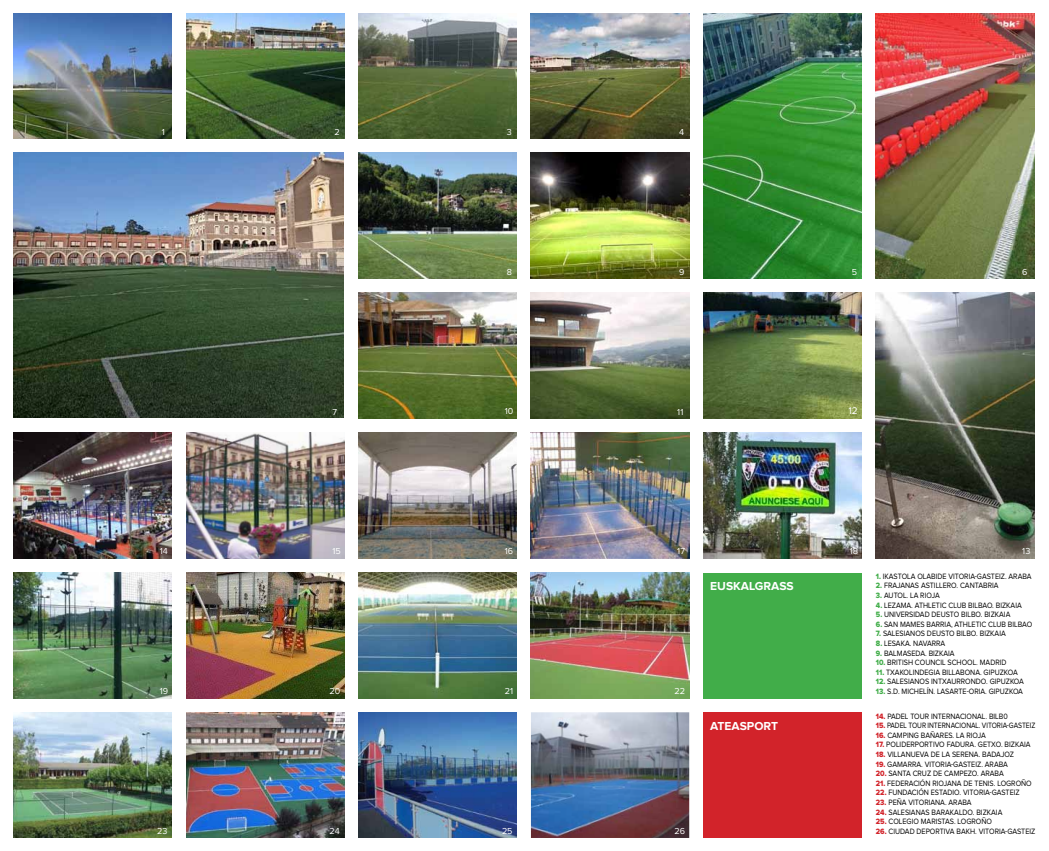
<style>
.page{position:relative;width:1049px;height:851px;background:#fff}
.page>*{position:absolute;margin:0;border:0;box-sizing:border-box;transform-origin:0 0}
.t1{font:700 12px "Proxima Nova";letter-spacing:-.005em;color:#fff}
.t2{font:10px "Proxima Nova";color:#fff}
.t3{font:9px "Proxima Nova";color:#fff}
.t4{font:8px "Proxima Nova";color:#000;scale:.9 1}
.t5{font:8px "Proxima Nova";color:#000;scale:.85 1}
.s1{font-family:"Proxima Nova Extrabld";color:#41ad49}
.s2{font-family:"Proxima Nova Extrabld";color:#d2232a}
</style>
<div class="page">
<img style="left:14px;top:153px;width:329px;height:264px">
<img style="left:186px;top:712px;width:158px;height:125px">
<img style="left:186px;top:572px;width:158px;height:126px">
<img style="left:703px;top:432px;width:159px;height:126px">
<img style="left:703px;top:293px;width:159px;height:125px">
<img style="left:531px;top:293px;width:158px;height:125px">
<img style="left:358px;top:293px;width:159px;height:125px">
<img style="left:531px;top:153px;width:158px;height:125px">
<img style="left:703px;top:13px;width:159px;height:265px">
<img style="left:186px;top:13px;width:158px;height:126px">
<img style="left:14px;top:13px;width:158px;height:126px">
<img style="left:531px;top:712px;width:158px;height:125px">
<img style="left:358px;top:712px;width:159px;height:125px">
<img style="left:358px;top:572px;width:159px;height:126px">
<img style="left:186px;top:432px;width:158px;height:126px">
<img style="left:358px;top:432px;width:159px;height:126px">
<img style="left:531px;top:432px;width:158px;height:126px">
<img style="left:14px;top:432px;width:158px;height:126px">
<img style="left:358px;top:153px;width:159px;height:125px">
<img style="left:531px;top:572px;width:158px;height:126px">
<img style="left:358px;top:13px;width:159px;height:126px">
<img style="left:531px;top:13px;width:158px;height:126px">
<img style="left:876px;top:13px;width:158px;height:265px">
<img style="left:876px;top:293px;width:158px;height:265px">
<img style="left:14px;top:712px;width:158px;height:125px">
<img style="left:14px;top:572px;width:158px;height:126px">
<div style="left:703px;top:573px;width:158px;height:125px;background:#41ad49"></div>
<div style="left:703px;top:712px;width:158px;height:125px;background:#d2232a"></div>
<p class="t3" style="left:162px;top:128px;width:5px">1</p>
<p class="t3" style="left:334px;top:128px;width:7px">2</p>
<p class="t3" style="left:507px;top:128px;width:7px">3</p>
<p class="t3" style="left:679px;top:128px;width:7px">4</p>
<p class="t3" style="left:507px;top:267px;width:7px">8</p>
<p class="t3" style="left:679px;top:267px;width:7px">9</p>
<p class="t3" style="left:852px;top:267px;width:7px">5</p>
<p class="t3" style="left:1022px;top:267px;width:7px">6</p>
<p class="t3" style="left:332px;top:407px;width:6px">7</p>
<p class="t3" style="left:505px;top:407px;width:10px">10</p>
<p class="t3" style="left:677px;top:407px;width:8px">11</p>
<p class="t2" style="left:848px;top:406px;width:11px">12</p>
<p class="t3" style="left:160px;top:547px;width:10px">14</p>
<p class="t3" style="left:332px;top:547px;width:10px">15</p>
<p class="t3" style="left:505px;top:547px;width:10px">16</p>
<p class="t3" style="left:677px;top:547px;width:9px">17</p>
<h1 class="t1" style="left:710px;top:580px;width:9px">EUS</h1>
<h1 class="t1" style="left:733px;top:580px;width:24px">KALGR</h1>
<h1 class="t1" style="left:771px;top:580px;width:17px">ASS</h1>
<p class="t3" style="left:160px;top:687px;width:10px">19</p>
<p class="t3" style="left:330px;top:687px;width:12px">20</p>
<p class="t3" style="left:505px;top:687px;width:10px">21</p>
<p class="t3" style="left:674px;top:687px;width:12px">22</p>
<h1 class="t1" style="left:710px;top:720px;width:39px">ATE ASPORT</h1>
<p class="t3" style="left:157px;top:826px;width:12px">23</p>
<p class="t3" style="left:330px;top:826px;width:12px">24</p>
<p class="t3" style="left:502px;top:826px;width:12px">25</p>
<p class="t3" style="left:674px;top:826px;width:12px">26</p>
<p class="t3" style="left:850px;top:547px;width:10px">18</p>
<p class="t3" style="left:1022px;top:547px;width:10px">13</p>
<p class="t4" style="left:876px;top:572px;width:16px"><span class="s1">1.</span> IKASTOLA</p>
<p class="t4" style="left:917px;top:572px;width:12px">OLABIDE</p>
<p class="t4" style="left:948px;top:572px;width:43px">VITO RIA-GASTEIZ</p>
<p class="t4" style="left:1005px;top:572px;width:21px">. ARABA</p>
<p class="t4" style="left:876px;top:582px;width:61px"><span class="s1">2.</span> FRAJANAS ASTILLE</p>
<p class="t4" style="left:947px;top:582px;width:55px">RO. CANTAB RIA</p>
<p class="t4" style="left:876px;top:591px;width:71px"><span class="s1">3.</span> AUTOL. LA RIOJA</p>
<p class="t4" style="left:876px;top:601px;width:144px"><span class="s1">4.</span> LEZAMA. ATHLETIC CLU B BILBAO. BIZKAIA</p>
<p class="t4" style="left:876px;top:610px;width:43px"><span class="s1">5.</span> UNIVERSIDAD</p>
<p class="t4" style="left:931px;top:610px;width:22px">DEUSTO</p>
<p class="t4" style="left:961px;top:610px;width:11px">BILBO</p>
<p class="t4" style="left:981px;top:610px;width:14px">. BIZKAIA</p>
<p class="t4" style="left:876px;top:620px;width:175px"><span class="s1">6.</span> SAN MAMES BARR IA, ATHLETIC CLU B BILBAO</p>
<p class="t4" style="left:876px;top:630px;width:18px"><span class="s1">7.</span> SALESIA</p>
<p class="t4" style="left:910px;top:630px;width:41px">NOS DEUSTO</p>
<p class="t4" style="left:956px;top:630px;width:11px">BILBO</p>
<p class="t4" style="left:976px;top:630px;width:14px">. BIZKAIA</p>
<p class="t4" style="left:876px;top:639px;width:79px"><span class="s1">8.</span> LESAKA. NAVARRA</p>
<p class="t4" style="left:876px;top:649px;width:21px"><span class="s1">9.</span> BALMASEDA</p>
<p class="t4" style="left:925px;top:649px;width:14px">. BIZKAIA</p>
<p class="t4" style="left:876px;top:658px;width:28px"><span class="s1">10.</span> BRITISH</p>
<p class="t4" style="left:915px;top:658px;width:48px">COUNCIL SCHOOL</p>
<p class="t4" style="left:976px;top:658px;width:31px">. MADRID</p>
<p class="t4" style="left:876px;top:668px;width:27px"><span class="s1">11.</span> TXAKOLI</p>
<p class="t4" style="left:914px;top:668px;width:12px">NDEGIA</p>
<p class="t4" style="left:942px;top:668px;width:11px">BILLABO</p>
<p class="t4" style="left:970px;top:668px;width:39px">NA. GI PUZKOA</p>
<p class="t4" style="left:876px;top:678px;width:23px"><span class="s1">12.</span> SALESIA</p>
<p class="t4" style="left:914px;top:678px;width:108px">NOS INTXAURRONDO. GI PUZKOA</p>
<p class="t4" style="left:876px;top:687px;width:165px"><span class="s1">13.</span> S.D. MICHELÍN . LASARTE-ORIA. GIPU ZKOA</p>
<p class="t4" style="left:876px;top:712px;width:148px"><span class="s2">14.</span> PADEL TOUR INTERNACIONAL. BILB0</p>
<p class="t5" style="left:876px;top:721px;width:189px"><span class="s2">15.</span> PADEL TOUR INTERNACIONAL. VITORIA-GASTEIZ</p>
<p class="t4" style="left:876px;top:731px;width:123px"><span class="s2">16.</span> CAMPIN G BAÑARES. LA RIOJA</p>
<p class="t4" style="left:876px;top:741px;width:173px"><span class="s2">17.</span> POLIDERPORTIVO FADURA. GETXO. BIZKAIA</p>
<p class="t4" style="left:876px;top:750px;width:23px"><span class="s2">18.</span> VILLA</p>
<p class="t4" style="left:906px;top:750px;width:17px">NUEVA</p>
<p class="t4" style="left:931px;top:750px;width:88px">DE LA SERENA. BADAJOZ</p>
<p class="t4" style="left:876px;top:760px;width:148px"><span class="s2">19.</span> GAMARRA. VITORIA-GASTEIZ. ARABA</p>
<p class="t4" style="left:876px;top:769px;width:133px"><span class="s2">20.</span> SANTA CRUZ DE CAM PEZO. ARABA</p>
<p class="t4" style="left:876px;top:779px;width:175px"><span class="s2">21.</span> FEDERACIÓN RIOJANA DE TEN IS. LOGROÑO</p>
<p class="t4" style="left:876px;top:789px;width:161px"><span class="s2">22.</span> FUN DACIÓN ESTADIO. VITORIA-GASTEIZ</p>
<p class="t4" style="left:876px;top:798px;width:108px"><span class="s2">23.</span> PEÑA VITORIANA. ARABA</p>
<p class="t4" style="left:876px;top:808px;width:24px"><span class="s2">24.</span> SALESIA</p>
<p class="t4" style="left:916px;top:808px;width:39px">NAS BARAKALDO</p>
<p class="t4" style="left:973px;top:808px;width:14px">. BIZKAIA</p>
<p class="t4" style="left:876px;top:817px;width:131px"><span class="s2">25.</span> COLEGIO MARISTAS. LOGROÑO</p>
<p class="t4" style="left:876px;top:827px;width:179px"><span class="s2">26.</span> CIU DAD DEPORTIVA BAKH. VITORIA-GASTEIZ</p>
</div>
